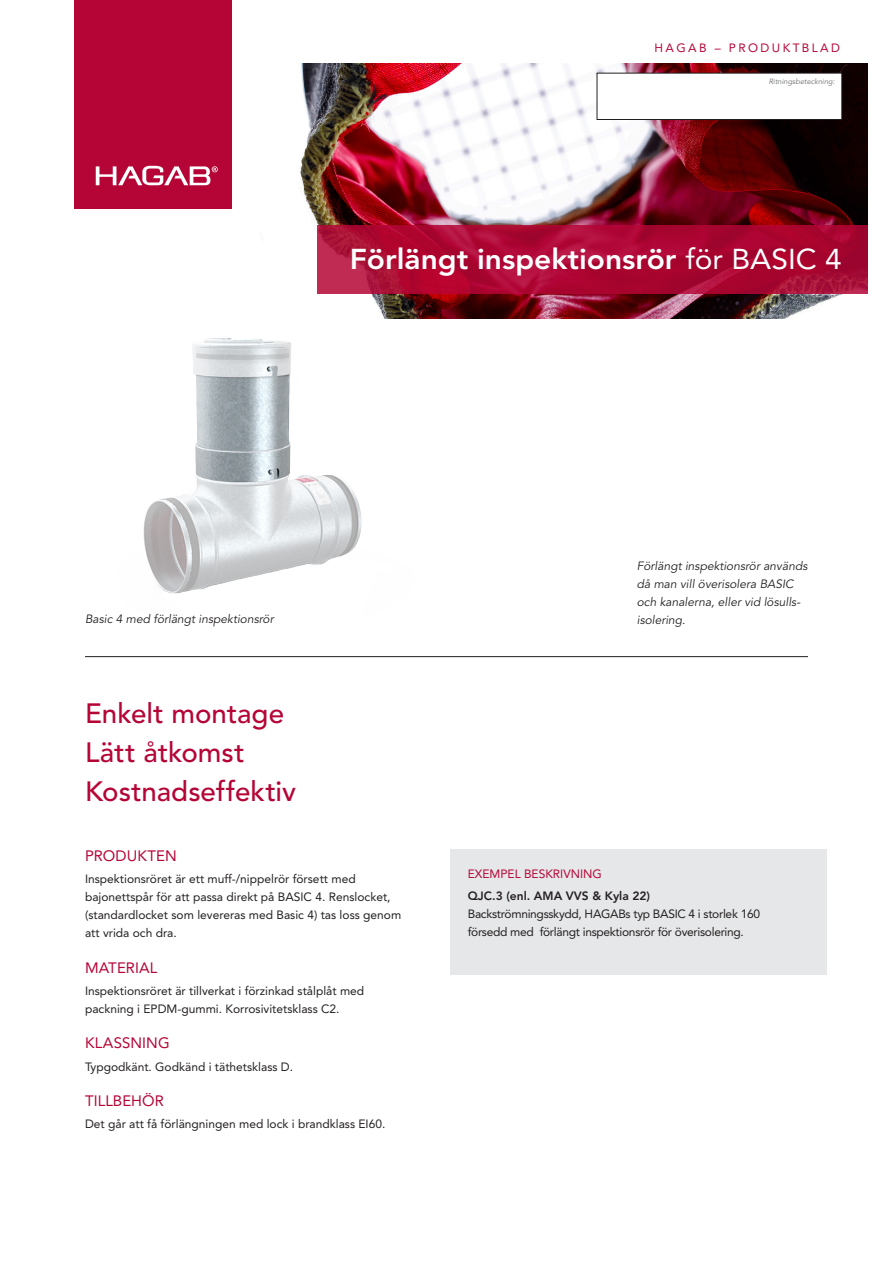
<style>
.page{position:relative;width:893px;height:1263px;background:#fff}
.page>*{position:absolute;margin:0;border:0;box-sizing:border-box;transform-origin:0 0}
.t1{font:800 28.5px "Avenir LT Std";color:#fff;scale:1.05 1}
.Datablad___rubrik{font:500 27.75px "Avenir LT Std";color:#b50536}
.Datablad_-_mellanrubrik{font:15px "Avenir LT Std";letter-spacing:.005em;color:#b50536}
.Datablad_-_brödtext_avstånd_efter{font:12px/18px "Avenir LT Std";color:#231f20}
.Datablad_-_bröd_kursiv{font:italic 12px/18px "Avenir LT Std";color:#231f20}
.Datablad_-_brödtext_avstånd_efter-2{font:12px/18px "Avenir LT Std";letter-spacing:-.025em;color:#231f20}
.Datablad_-_brödtext{font:800 12px "Avenir LT Std";color:#231f20}
.Datablad_mellanrubrik_-_liten{font:12px "Avenir LT Std";color:#b50536}
.Datablad_mellanrubrik_-_liten-2{font:12px "Avenir LT Std";letter-spacing:.2em;color:#b50536}
.t2{font:italic 7.5px "Avenir LT Std";color:#6c6d70}
.s1{font-weight:400}
</style>
<div class="page">
<img style="left:300px;top:64px;width:567px;height:255px">
<div style="left:74px;top:0;width:158px;height:209px;background:#b50536"></div>
<svg style="left:96px;top:166px;width:122px;height:19px"></svg>
<svg style="left:317px;top:225px;width:550px;height:68px;background:#ab0934"></svg>
<hr style="left:85px;top:656px;width:723px;height:1px;background:#231f20">
<div style="left:450px;top:849px;width:376px;height:126px;background:#e6e7e9"></div>
<img style="left:85px;top:274px;width:441px;height:384px">
<div style="left:597px;top:73px;width:245px;height:46px;background:#fff"></div>
<div style="left:597px;top:73px;width:245px;height:47px;border:1px solid #231f20"></div>
<p class="Datablad_mellanrubrik_-_liten-2" style="left:655px;top:40px;width:187px">HAGAB – PRODUKTBLAD</p>
<p class="t2" style="left:769px;top:77px;width:68px">Ritningsbeteckning:</p>
<p class="t1" style="left:350px;top:242px;width:470px">Förlängt inspektionsrör <span class="s1">för BASIC 4</span></p>
<p class="Datablad_-_bröd_kursiv" style="left:637px;top:557px;width:172px">Förlängt inspektionsrör används då man vill överisolera BASIC och kanalerna, eller vid lösulls-</p>
<p class="Datablad_-_bröd_kursiv" style="left:85px;top:610px;width:190px">Basic 4 med förlängt inspektionsrör</p>
<p class="Datablad_-_bröd_kursiv" style="left:637px;top:611px;width:50px">isolering.</p>
<p class="Datablad___rubrik" style="left:85px;top:697px;width:201px">Enkelt montage</p>
<p class="Datablad___rubrik" style="left:85px;top:736px;width:161px">Lätt åtkomst</p>
<p class="Datablad___rubrik" style="left:85px;top:775px;width:213px">Kostnadseffektiv</p>
<p class="Datablad_-_mellanrubrik" style="left:85px;top:847px;width:93px">PRODUKTEN</p>
<p class="Datablad_-_brödtext_avstånd_efter" style="left:85px;top:870px;width:318px">Inspektionsröret är ett muff-/nippelrör försett med bajonettspår för att passa direkt på BASIC 4. Renslocket, (standardlocket som levereras med Basic 4) tas loss genom att vrida och dra.</p>
<p class="Datablad_-_mellanrubrik" style="left:85px;top:959px;width:74px">MATERIAL</p>
<p class="Datablad_-_brödtext_avstånd_efter" style="left:85px;top:982px;width:281px">Inspektionsröret är tillverkat i förzinkad stålplåt med packning i EPDM-gummi. Korrosivitetsklass C2.</p>
<p class="Datablad_-_mellanrubrik" style="left:85px;top:1034px;width:86px">KLASSNING</p>
<p class="Datablad_-_brödtext_avstånd_efter" style="left:85px;top:1058px;width:210px">Typgodkänt. Godkänd i täthetsklass D.</p>
<p class="Datablad_-_mellanrubrik" style="left:85px;top:1092px;width:80px">TILLBEHÖR</p>
<p class="Datablad_-_brödtext_avstånd_efter" style="left:85px;top:1115px;width:302px">Det går att få förlängningen med lock i brandklass EI60.</p>
<p class="Datablad_mellanrubrik_-_liten" style="left:468px;top:867px;width:136px">EXEMPEL BESKRIVNING</p>
<p class="Datablad_-_brödtext" style="left:468px;top:889px;width:184px">QJC.3 (enl. AMA VVS &amp; Kyla 22)</p>
<p class="Datablad_-_brödtext_avstånd_efter-2" style="left:468px;top:905px;width:294px">Backströmningsskydd, HAGABs typ BASIC 4 i storlek 160 försedd med förlängt inspektionsrör för överisolering.</p>
</div>
